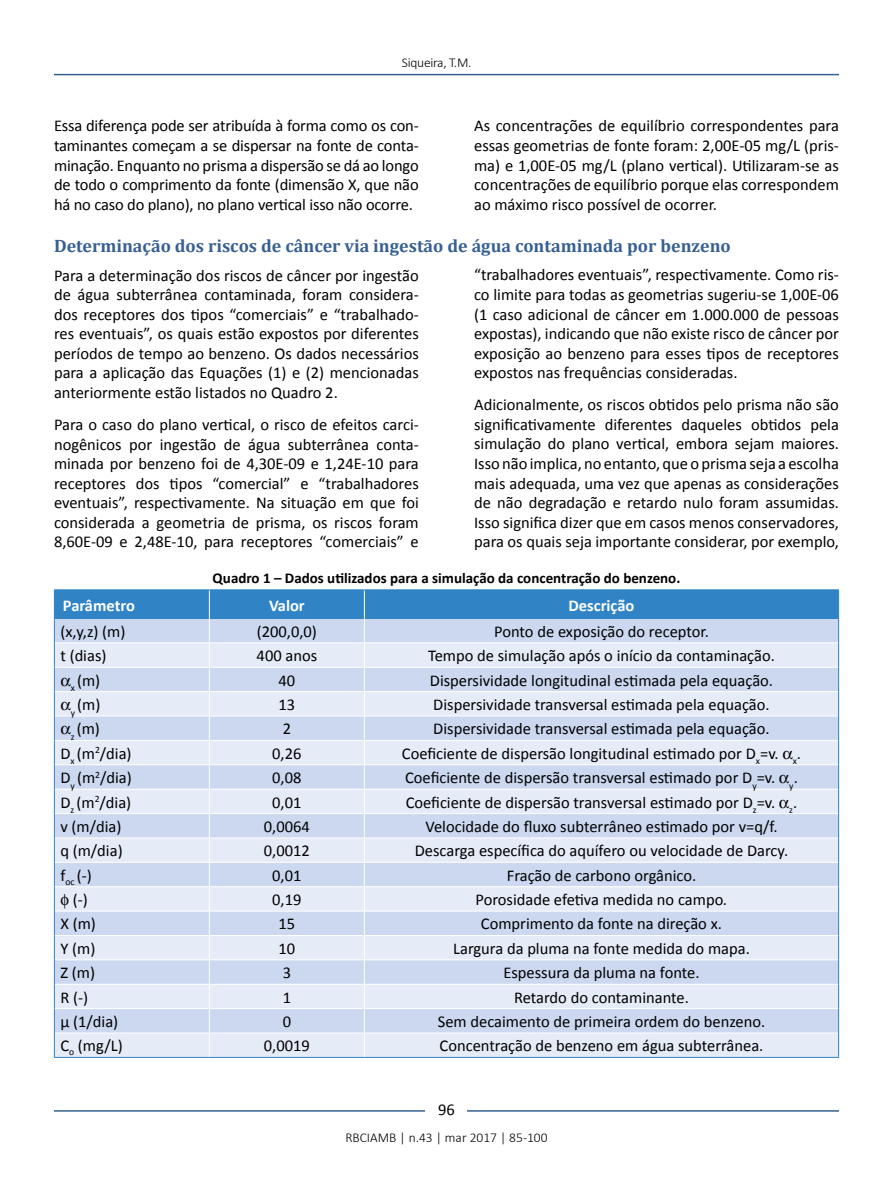
<style>
.page{position:relative;width:893px;height:1191px;background:#fff}
.page>*{position:absolute;margin:0;border:0;box-sizing:border-box;transform-origin:0 0}
.t1{font:700 18px "Cambria";color:#365f92}
.t2{font:16.5px/19.5px "Calibri";color:#000;text-align:justify}
.t3{font:700 16.5px "Calibri";color:#fff}
.t4{font:700 15px "Calibri";color:#000}
.t5{font:300 13.5px "Calibri";color:#000}
.t6{font:300 13.5px "Calibri";letter-spacing:-.02em;color:#000}
.s1{font-style:italic}
</style>
<div class="page">
<hr style="left:54px;top:74px;width:785px;height:1px;background:#365f92">
<hr style="left:54px;top:1110px;width:785px;height:1px;background:#365f92">
<div style="left:426px;top:1096px;width:41px;height:26px;background:#fff"></div>
<hr style="left:54px;top:589px;width:155px;height:1px;background:#3084c6">
<hr style="left:209px;top:589px;width:155px;height:1px;background:#3084c6">
<hr style="left:364px;top:589px;width:475px;height:1px;background:#3084c6">
<hr style="left:54px;top:1057px;width:155px;height:1px;background:#3084c6">
<hr style="left:209px;top:1057px;width:155px;height:1px;background:#3084c6">
<hr style="left:364px;top:1057px;width:475px;height:1px;background:#3084c6">
<svg style="left:54px;top:590px;width:785px;height:467px;background:#cfdcf1"></svg>
<p class="t6" style="left:402px;top:54px;width:71px">Siqueira, T.M.</p>
<p class="t2" style="left:54px;top:116px;width:366px">Essa diferença pode ser atribuída à forma como os con&shy;taminantes começam a se dispersar na fonte de conta&shy;minação. Enquanto no prisma a dispersão se dá ao longo de todo o comprimento da fonte (dimensão X, que não há no caso do plano), no plano vertical isso não ocorre.</p>
<p class="t2" style="left:474px;top:116px;width:366px">As concentrações de equilíbrio correspondentes para essas geometrias de fonte foram: 2,00E-05 mg/L (pris&shy;ma) e 1,00E-05 mg/L (plano vertical). Utilizaram-se as concentrações de equilíbrio porque elas correspondem ao máximo risco possível de ocorrer.</p>
<p class="t1" style="left:54px;top:234px;width:678px">Determinação dos riscos de câncer via ingestão de água contaminada por benzeno</p>
<p class="t2" style="left:54px;top:265px;width:366px">Para a determinação dos riscos de câncer por ingestão de água subterrânea contaminada, foram considera&shy;dos receptores dos tipos “comerciais” e “trabalhado&shy;res eventuais”, os quais estão expostos por diferentes períodos de tempo ao benzeno. Os dados necessários para a aplicação das Equações (1) e (2) mencionadas anteriormente estão listados no Quadro 2.</p>
<p class="t2" style="left:54px;top:415px;width:366px">Para o caso do plano vertical, o risco de efeitos carci&shy;nogênicos por ingestão de água subterrânea conta&shy;minada por benzeno foi de 4,30E-09 e 1,24E-10 para receptores dos tipos “comercial” e “trabalhadores eventuais”, respectivamente. Na situação em que foi considerada a geometria de prisma, os riscos foram 8,60E-09 e 2,48E-10, para receptores “comerciais” e</p>
<p class="t2" style="left:474px;top:265px;width:366px">“trabalhadores eventuais”, respectivamente. Como ris&shy;co limite para todas as geometrias sugeriu-se 1,00E-06 (1 caso adicional de câncer em 1.000.000 de pessoas expostas), indicando que não existe risco de câncer por exposição ao benzeno para esses tipos de receptores expostos nas frequências consideradas.</p>
<p class="t2" style="left:474px;top:395px;width:366px">Adicionalmente, os riscos obtidos pelo prisma não são significativamente diferentes daqueles obtidos pela simulação do plano vertical, embora sejam maiores.<br>Isso não implica, no entanto, que o prisma seja a escolha mais adequada, uma vez que apenas as considerações de não degradação e retardo nulo foram assumidas.<br>Isso significa dizer que em casos menos conservadores, para os quais seja importante considerar, por exemplo,</p>
<p class="t4" style="left:213px;top:568px;width:469px">Quadro 1 – Dados utilizados para a simulação da concentração do benzeno.</p>
<p class="t3" style="left:63px;top:594px;width:74px">Parâmetro</p>
<p class="t3" style="left:269px;top:594px;width:37px">Valor</p>
<p class="t3" style="left:568px;top:594px;width:67px">Descrição</p>
<p class="t2" style="left:60px;top:621px;width:67px">(x,y,z) (m)</p>
<p class="t2" style="left:257px;top:621px;width:62px">(200,0,0)</p>
<p class="t2" style="left:494px;top:621px;width:216px">Ponto de exposição do receptor.</p>
<p class="t2" style="left:60px;top:646px;width:48px">t (dias)</p>
<p class="t2" style="left:257px;top:646px;width:62px">400 anos</p>
<p class="t2" style="left:428px;top:646px;width:348px">Tempo de simulação após o início da contaminação.</p>
<p class="t2" style="left:71px;top:670px;width:31px"><sub>x</sub> (m)</p>
<p class="t2" style="left:278px;top:670px;width:18px">40</p>
<p class="t2" style="left:430px;top:670px;width:345px">Dispersividade longitudinal estimada pela equação.</p>
<p class="t2" style="left:71px;top:695px;width:31px"><sub>y</sub> (m)</p>
<p class="t2" style="left:278px;top:695px;width:18px">13</p>
<p class="t2" style="left:433px;top:695px;width:338px">Dispersividade transversal estimada pela equação.</p>
<p class="t2" style="left:71px;top:719px;width:31px"><sub>z</sub> (m)</p>
<p class="t2" style="left:283px;top:719px;width:10px">2</p>
<p class="t2" style="left:433px;top:719px;width:338px">Dispersividade transversal estimada pela equação.</p>
<p class="t2" style="left:60px;top:743px;width:73px">D<sub>x</sub> (m<sup>2</sup>/dia)</p>
<p class="t2" style="left:272px;top:743px;width:31px">0,26</p>
<p class="t2" style="left:402px;top:743px;width:401px">Coeficiente de dispersão longitudinal estimado por D<sub>x</sub>=v. <sub>x</sub>.</p>
<p class="t2" style="left:60px;top:768px;width:73px">D<sub>y</sub> (m<sup>2</sup>/dia)</p>
<p class="t2" style="left:272px;top:768px;width:31px">0,08</p>
<p class="t2" style="left:405px;top:768px;width:394px">Coeficiente de dispersão transversal estimado por D<sub>y</sub>=v. <sub>y</sub>.</p>
<p class="t2" style="left:60px;top:792px;width:72px">D<sub>z</sub> (m<sup>2</sup>/dia)</p>
<p class="t2" style="left:272px;top:792px;width:31px">0,01</p>
<p class="t2" style="left:406px;top:792px;width:393px">Coeficiente de dispersão transversal estimado por D<sub>z</sub>=v. <sub>z</sub>.</p>
<p class="t2" style="left:60px;top:816px;width:63px">v (m/dia)</p>
<p class="t2" style="left:264px;top:816px;width:47px">0,0064</p>
<p class="t2" style="left:425px;top:816px;width:353px">Velocidade do fluxo subterrâneo estimado por v=q/f.</p>
<p class="t2" style="left:60px;top:841px;width:64px">q (m/dia)</p>
<p class="t2" style="left:264px;top:841px;width:47px">0,0012</p>
<p class="t2" style="left:415px;top:841px;width:375px">Descarga específica do aquífero ou velocidade de Darcy.</p>
<p class="t2" style="left:60px;top:865px;width:33px">f<sub>oc</sub> (-)</p>
<p class="t2" style="left:272px;top:865px;width:31px">0,01</p>
<p class="t2" style="left:507px;top:865px;width:191px">Fração de carbono orgânico.</p>
<p class="t2" style="left:73px;top:890px;width:17px">(-)</p>
<p class="t2" style="left:272px;top:890px;width:31px">0,19</p>
<p class="t2" style="left:475px;top:890px;width:254px">Porosidade efetiva medida no campo<span class="s1">.</span></p>
<p class="t2" style="left:60px;top:914px;width:37px">X (m)</p>
<p class="t2" style="left:279px;top:914px;width:18px">15</p>
<p class="t2" style="left:481px;top:914px;width:243px">Comprimento da fonte na direção x.</p>
<p class="t2" style="left:60px;top:938px;width:36px">Y (m)</p>
<p class="t2" style="left:279px;top:938px;width:18px">10</p>
<p class="t2" style="left:453px;top:938px;width:298px">Largura da pluma na fonte medida do mapa.</p>
<p class="t2" style="left:60px;top:963px;width:36px">Z (m)</p>
<p class="t2" style="left:283px;top:963px;width:10px">3</p>
<p class="t2" style="left:503px;top:963px;width:198px">Espessura da pluma na fonte.</p>
<p class="t2" style="left:60px;top:987px;width:29px">R (-)</p>
<p class="t2" style="left:283px;top:987px;width:10px">1</p>
<p class="t2" style="left:514px;top:987px;width:176px">Retardo do contaminante.</p>
<p class="t2" style="left:60px;top:1011px;width:59px">µ (1/dia)</p>
<p class="t2" style="left:283px;top:1011px;width:10px">0</p>
<p class="t2" style="left:438px;top:1011px;width:329px">Sem decaimento de primeira ordem do benzeno.</p>
<p class="t2" style="left:60px;top:1036px;width:64px">C<sub>o</sub> (mg/L)</p>
<p class="t2" style="left:264px;top:1036px;width:47px">0,0019</p>
<p class="t2" style="left:440px;top:1036px;width:325px">Concentração de benzeno em água subterrânea.</p>
<p class="t2" style="left:438px;top:1100px;width:18px">96</p>
<p class="t5" style="left:345px;top:1129px;width:204px">RBCIAMB | n.43 | mar 2017 | 85-100</p>
</div>
